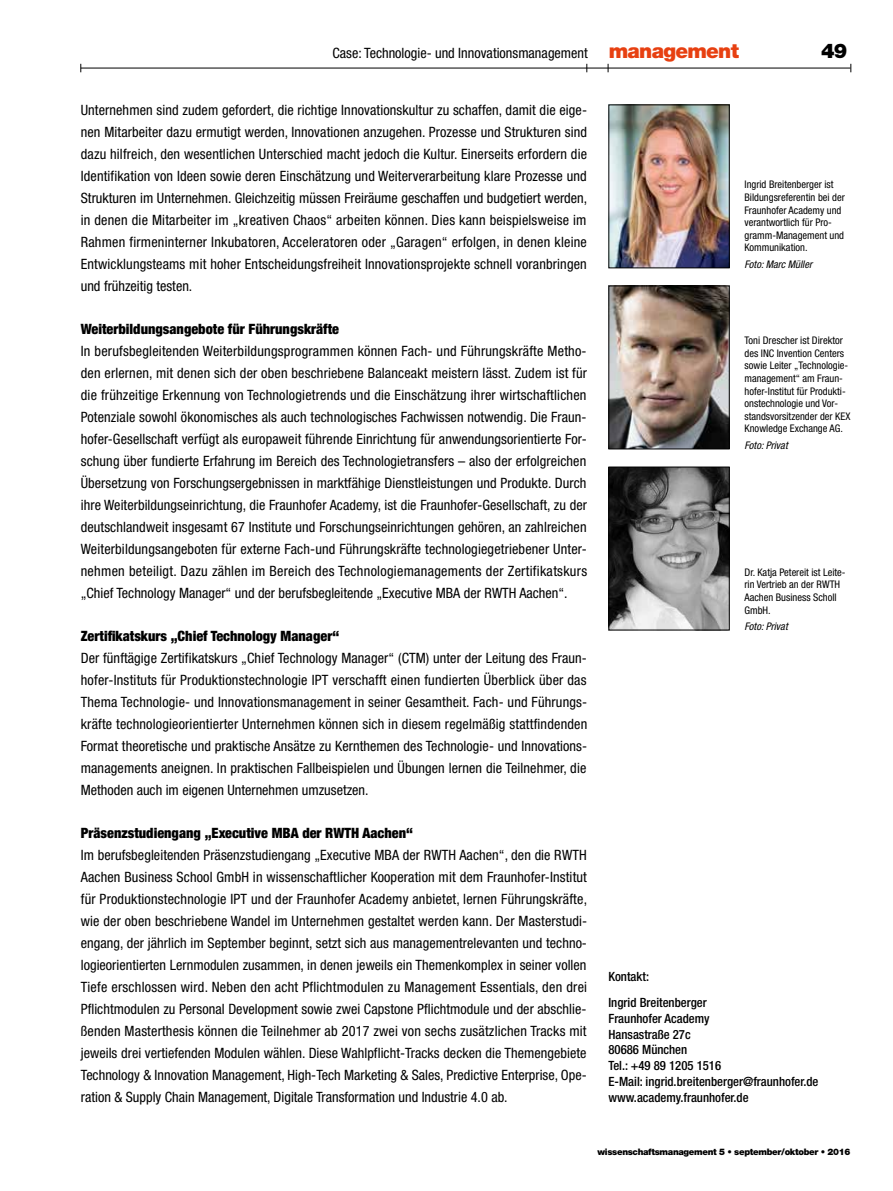
<style>
.page{position:relative;width:893px;height:1191px;background:#fff}
.page>*{position:absolute;margin:0;border:0;box-sizing:border-box;transform-origin:0 0}
.t1{font:900 20.25px "Helvetica Neue";color:#000}
.t2{font:condensed 14.25px/22px "Helvetica Neue";color:#000;text-align:justify}
.t3{font:900 condensed 14.25px "Helvetica Neue";color:#000}
.t4{font:500 condensed 12.75px/15.8px "Helvetica Neue";color:#000}
.t5{font:condensed 10.5px/12.6px "Helvetica Neue";color:#000}
.t6{font:italic condensed 10.5px "Helvetica Neue";color:#000}
.t7{font:900 9px "Helvetica Neue";letter-spacing:-.035em;color:#000}
.s1{font-weight:900;font-stretch:normal;font-size:20.25px;color:#e74011}
</style>
<div class="page">
<hr style="left:81px;top:68px;width:769px;height:1px;background:#000">
<img style="left:610px;top:106px;width:118px;height:160px">
<div style="left:608px;top:104px;width:122px;height:164px;border:1px solid #000"></div>
<img style="left:610px;top:287px;width:118px;height:160px">
<div style="left:608px;top:285px;width:122px;height:164px;border:1px solid #000"></div>
<img style="left:610px;top:468px;width:118px;height:160px">
<div style="left:608px;top:466px;width:122px;height:164px;border:1px solid #000"></div>
<p class="t2" style="left:332px;top:42px;width:408px">Case: Technologie- und Innovationsmanagement <span class="s1">management</span></p>
<h1 class="t1" style="left:821px;top:39px;width:28px">49</h1>
<p class="t2" style="left:81px;top:98px;width:508px">Unternehmen sind zudem gefordert, die richtige Innovationskultur zu schaffen, damit die eige&shy;nen Mitarbeiter dazu ermutigt werden, Innovationen anzugehen. Prozesse und Strukturen sind dazu hilfreich, den wesentlichen Unterschied macht jedoch die Kultur. Einerseits erfordern die Identifikation von Ideen sowie deren Einschätzung und Weiterverarbeitung klare Prozesse und Strukturen im Unternehmen. Gleichzeitig müssen Freiräume geschaffen und budgetiert werden, in denen die Mitarbeiter im „kreativen Chaos“ arbeiten können. Dies kann beispielsweise im Rahmen firmeninterner Inkubatoren, Acceleratoren oder „Garagen“ erfolgen, in denen kleine Entwicklungsteams mit hoher Entscheidungsfreiheit Innovationsprojekte schnell voranbringen und frühzeitig testen.</p>
<p class="t3" style="left:81px;top:320px;width:260px">Weiterbildungsangebote für Führungskräfte</p>
<p class="t2" style="left:81px;top:339px;width:508px">In berufsbegleitenden Weiterbildungsprogrammen können Fach- und Führungskräfte Metho&shy;den erlernen, mit denen sich der oben beschriebene Balanceakt meistern lässt. Zudem ist für die frühzeitige Erkennung von Technologietrends und die Einschätzung ihrer wirtschaftlichen Potenziale sowohl ökonomisches als auch technologisches Fachwissen notwendig. Die Fraun&shy;hofer-Gesellschaft verfügt als europaweit führende Einrichtung für anwendungsorientierte For&shy;schung über fundierte Erfahrung im Bereich des Technologietransfers – also der erfolgreichen Übersetzung von Forschungsergebnissen in marktfähige Dienstleistungen und Produkte. Durch ihre Weiterbildungseinrichtung, die Fraunhofer Academy, ist die Fraunhofer-Gesellschaft, zu der deutschlandweit insgesamt 67 Institute und Forschungseinrichtungen gehören, an zahlreichen Weiterbildungsangeboten für externe Fach-und Führungskräfte technologiegetriebener Unter&shy;nehmen beteiligt. Dazu zählen im Bereich des Technologiemanagements der Zertifikatskurs „Chief Technology Manager“ und der berufsbegleitende „Executive MBA der RWTH Aachen“.</p>
<p class="t3" style="left:81px;top:627px;width:260px">Zertifikatskurs „Chief Technology Manager“</p>
<p class="t2" style="left:81px;top:646px;width:508px">Der fünftägige Zertifikatskurs „Chief Technology Manager“ (CTM) unter der Leitung des Fraun&shy;hofer-Instituts für Produktionstechnologie IPT verschafft einen fundierten Überblick über das Thema Technologie- und Innovationsmanagement in seiner Gesamtheit. Fach- und Führungs&shy;kräfte technologieorientierter Unternehmen können sich in diesem regelmäßig stattfindenden Format theoretische und praktische Ansätze zu Kernthemen des Technologie- und Innovations&shy;managements aneignen. In praktischen Fallbeispielen und Übungen lernen die Teilnehmer, die Methoden auch im eigenen Unternehmen umzusetzen.</p>
<p class="t3" style="left:81px;top:824px;width:334px">Präsenzstudiengang „Executive MBA der RWTH Aachen“</p>
<p class="t2" style="left:81px;top:843px;width:508px">Im berufsbegleitenden Präsenzstudiengang „Executive MBA der RWTH Aachen“, den die RWTH Aachen Business School GmbH in wissenschaftlicher Kooperation mit dem Fraunhofer-Institut für Produktionstechnologie IPT und der Fraunhofer Academy anbietet, lernen Führungskräfte, wie der oben beschriebene Wandel im Unternehmen gestaltet werden kann. Der Masterstudi&shy;engang, der jährlich im September beginnt, setzt sich aus managementrelevanten und techno&shy;logieorientierten Lernmodulen zusammen, in denen jeweils ein Themenkomplex in seiner vollen Tiefe erschlossen wird. Neben den acht Pflichtmodulen zu Management Essentials, den drei Pflichtmodulen zu Personal Development sowie zwei Capstone Pflichtmodule und der abschlie&shy;ßenden Masterthesis können die Teilnehmer ab 2017 zwei von sechs zusätzlichen Tracks mit jeweils drei vertiefenden Modulen wählen. Diese Wahlpflicht-Tracks decken die Themengebiete Technology &amp; Innovation Management, High-Tech Marketing &amp; Sales, Predictive Enterprise, Ope&shy;ration &amp; Supply Chain Management, Digitale Transformation und Industrie 4.0 ab.</p>
<p class="t5" style="left:744px;top:178px;width:102px">Ingrid Breitenberger ist<br>Bildungsreferentin bei der<br>Fraunhofer Academy und verantwortlich für Pro&shy;gramm-Management und<br>Kommunikation.</p>
<p class="t6" style="left:744px;top:258px;width:69px">Foto: Marc Müller</p>
<p class="t5" style="left:744px;top:334px;width:107px">Toni Drescher ist Direktor des INC Invention Centers sowie Leiter „Technologie&shy;management“ am Fraun&shy;hofer-Institut für Produkti&shy;onstechnologie und Vor&shy;standsvorsitzender der KEX<br>Knowledge Exchange AG.</p>
<p class="t6" style="left:744px;top:439px;width:45px">Foto: Privat</p>
<p class="t5" style="left:744px;top:565px;width:103px">Dr. Katja Petereit ist Leite&shy;rin Vertrieb an der RWTH<br>Aachen Business Scholl<br>GmbH.</p>
<p class="t6" style="left:744px;top:620px;width:45px">Foto: Privat</p>
<p class="t4" style="left:608px;top:963px;width:100px;line-height:26.2px">Kontakt:<br>Ingrid Breitenberger</p>
<p class="t4" style="left:608px;top:1010px;width:211px">Fraunhofer Academy<br>Hansastraße 27c<br>80686 München<br>Tel.: +49 89 1205 1516<br>E-Mail: ingrid.breitenberger@fraunhofer.de www.academy.fraunhofer.de</p>
<p class="t7" style="left:597px;top:1146px;width:254px">wissenschaftsmanagement 5 • september/oktober • 2016</p>
</div>
